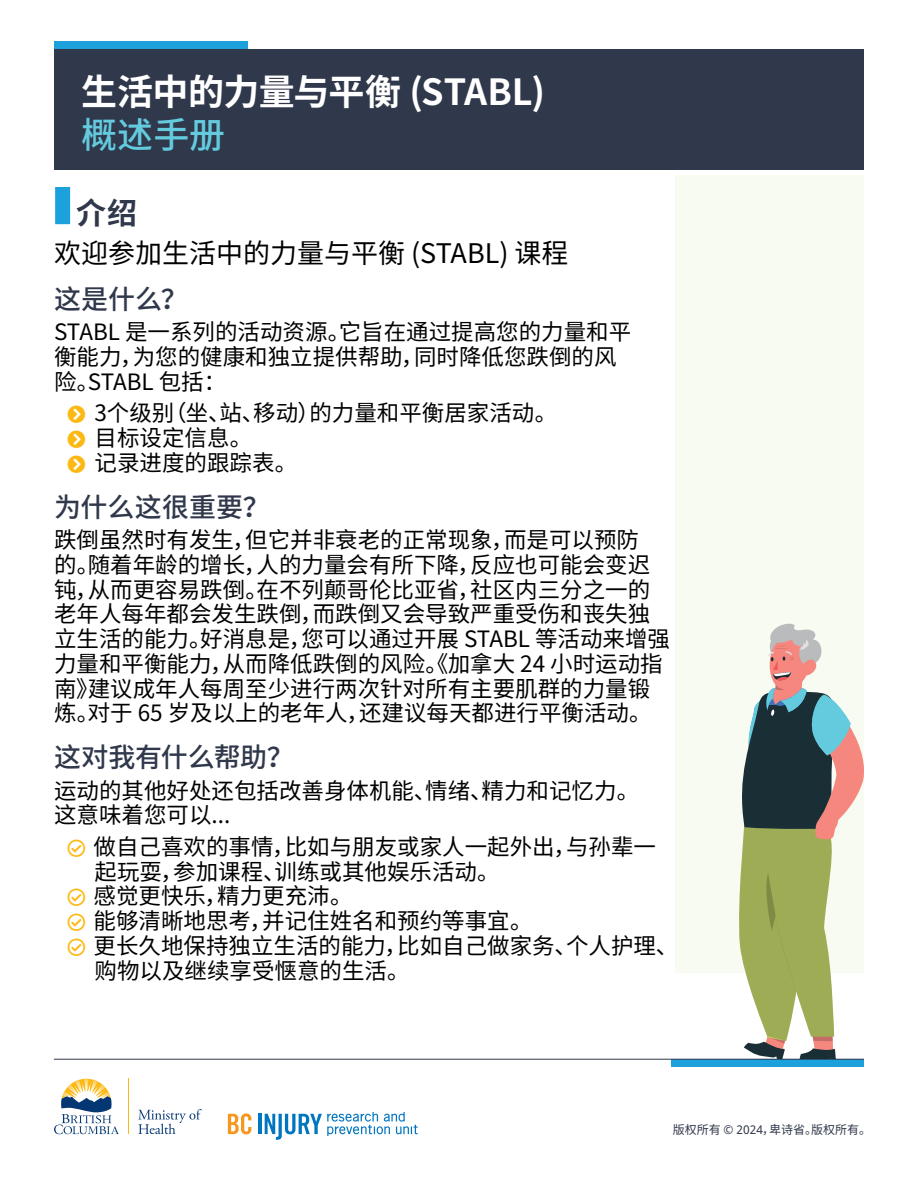
<style>
.page{position:relative;width:918px;height:1188px;background:#fff}
.page>*{position:absolute;margin:0;border:0;box-sizing:border-box;transform-origin:0 0}
.Heading_1_-_Noto{font:700 36px/43.2px "Noto Sans CJ Ksc";letter-spacing:-.01em;color:#fff}
.Heading_2_-_Noto{font:700 30px "Noto Sans CJ Ksc";color:#30384b}
.Body_-_Noto{font:27px "Noto Sans CJ Ksc";color:#000}
.Heading_3_-_Noto_copy_no_side_bar{font:500 27px "Noto Sans CJ Ksc";color:#30384b}
.Body_-_Noto-2{font:22.5px/24.8px "Noto Sans CJ Ksc";color:#000}
.Bullet_-_Noto_check{font:22.5px/24.8px "Noto Sans CJ Ksc";color:#000}
.t1{font:12px "Noto Sans SC";color:#30384b}
.s1{font-weight:500;color:#64cade}
.s2{font-family:"Noto Sans"}
</style>
<div class="page">
<div style="left:54px;top:42px;width:194px;height:7px;background:#1da1dc"></div>
<div style="left:54px;top:49px;width:810px;height:121px;background:#30384b"></div>
<div style="left:671px;top:1059px;width:193px;height:8px;background:#1da1dc"></div>
<svg style="left:228px;top:1113px;width:23px;height:21px"></svg>
<hr style="left:258px;top:1114px;width:3px;height:20px;background:#0076c0">
<svg style="left:265px;top:1112px;width:153px;height:28px"></svg>
<svg style="left:138px;top:1109px;width:64px;height:25px"></svg>
<svg style="left:54px;top:1079px;width:65px;height:55px"></svg>
<hr style="left:128px;top:1079px;width:1px;height:55px;background:#fdb913">
<hr style="left:54px;top:1059px;width:810px;height:1px;background:#30384b">
<div style="left:55px;top:187px;width:15px;height:37px;background:#1da1dc"></div>
<div style="left:675px;top:176px;width:189px;height:797px;background:#f8fbf2"></div>
<svg style="left:739px;top:623px;width:125px;height:435px"></svg>
<p class="Heading_1_-_Noto" style="left:81px;top:71px;width:466px">生活中的力量与平衡 (STABL)<span class="s1">概述手册</span></p>
<p class="Heading_2_-_Noto" style="left:76px;top:197px;width:63px">介绍</p>
<p class="Body_-_Noto" style="left:54px;top:238px;width:516px">欢迎参加生活中的力量与平衡 (STABL) 课程</p>
<p class="Heading_3_-_Noto_copy_no_side_bar" style="left:54px;top:284px;width:135px">这是什么？</p>
<p class="Body_-_Noto-2" style="left:54px;top:320px;width:579px">STABL 是一系列的活动资源。它旨在通过提高您的力量和平衡能力，为您的健康和独立提供帮助，同时降低您跌倒的风险。STABL 包括：</p>
<p class="Body_-_Noto-2" style="left:94px;top:401px;width:464px">3个级别（坐、站、移动）的力量和平衡居家活动。</p>
<p class="Body_-_Noto-2" style="left:94px;top:426px;width:159px">目标设定信息。</p>
<p class="Body_-_Noto-2" style="left:94px;top:451px;width:204px">记录进度的跟踪表。</p>
<p class="Heading_3_-_Noto_copy_no_side_bar" style="left:54px;top:491px;width:217px">为什么这很重要？</p>
<p class="Body_-_Noto-2" style="left:54px;top:528px;width:618px">跌倒虽然时有发生，但它并非衰老的正常现象，而是可以预防<br>的。随着年龄的增长，人的力量会有所下降，反应也可能会变迟钝，从而更容易跌倒。在不列颠哥伦比亚省，社区内三分之一的老年人每年都会发生跌倒，而跌倒又会导致严重受伤和丧失独立生活的能力。好消息是，您可以通过开展 STABL 等活动来增强力量和平衡能力，从而降低跌倒的风险。《加拿大 24 小时运动指南》建议成年人每周至少进行两次针对所有主要肌群的力量锻炼。对于 65 岁及以上的老年人，还建议每天都进行平衡活动。</p>
<p class="Heading_3_-_Noto_copy_no_side_bar" style="left:54px;top:742px;width:241px">这对我有什么帮助？</p>
<p class="Body_-_Noto-2" style="left:54px;top:779px;width:587px">运动的其他好处还包括改善身体机能、情绪、精力和记忆力。这意味着您可以...</p>
<p class="Bullet_-_Noto_check" style="left:94px;top:835px;width:564px">做自己喜欢的事情，比如与朋友或家人一起外出，与孙辈一起玩耍，参加课程、训练或其他娱乐活动。</p>
<p class="Bullet_-_Noto_check" style="left:94px;top:884px;width:260px">感觉更快乐，精力更充沛。</p>
<p class="Bullet_-_Noto_check" style="left:94px;top:909px;width:440px">能够清晰地思考，并记住姓名和预约等事宜。</p>
<p class="Bullet_-_Noto_check" style="left:94px;top:934px;width:586px">更长久地保持独立生活的能力，比如自己做家务、个人护理、购物以及继续享受惬意的生活。</p>
<p class="t1" style="left:673px;top:1123px;width:200px">版权所有 <span class="s2">© 2024</span>，卑诗省。版权所有。</p>
</div>
